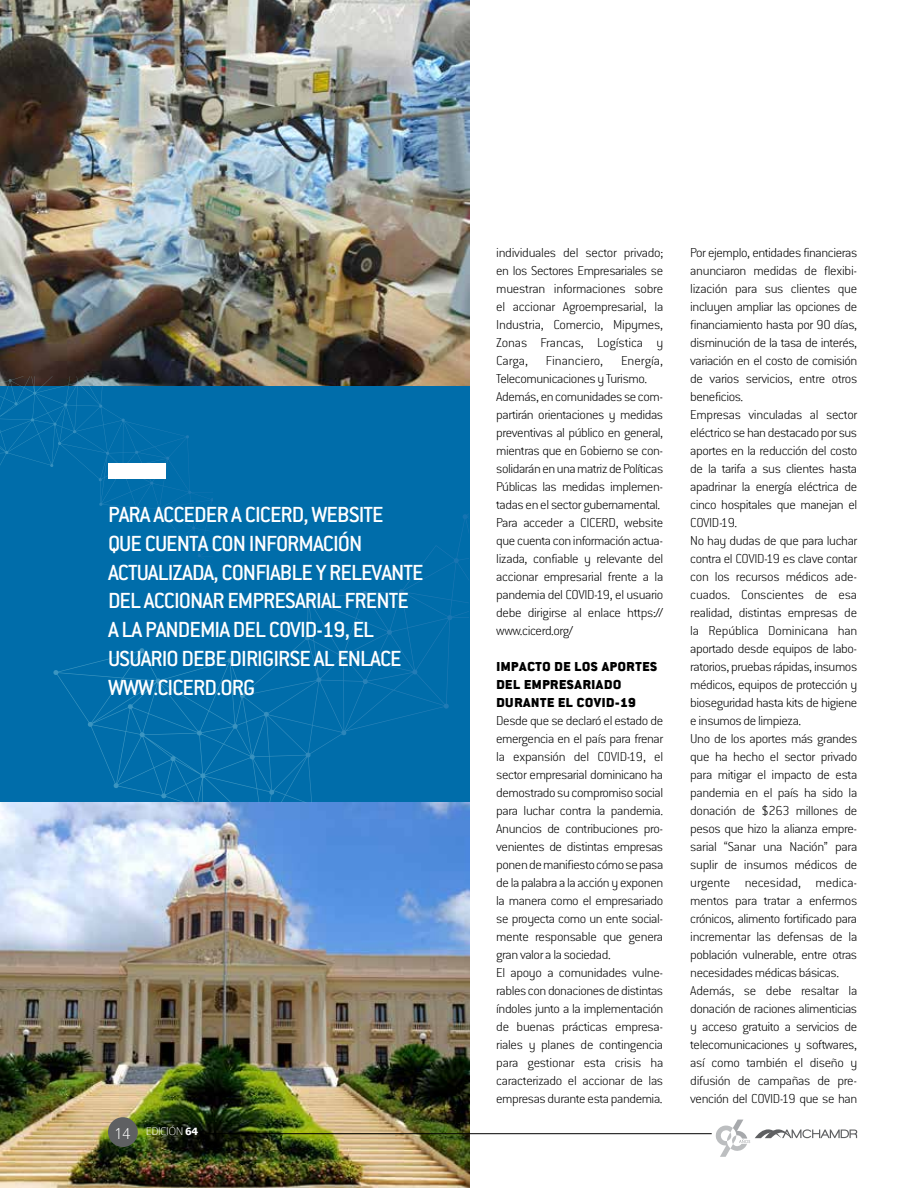
<style>
.page{position:relative;width:918px;height:1188px;background:#fff}
.page>*{position:absolute;margin:0;border:0;box-sizing:border-box;transform-origin:0 0}
.t1{font:24px/28.8px "Conduit ITC Medium";letter-spacing:-.04em;color:#fff}
.t2{font:300 14.25px/18px "Conduit ITC Extra";letter-spacing:-.03em;color:#000}
.t3{font:14.25px/18px "Conduit ITC Black";letter-spacing:.045em;color:#000}
.t4{font:100 12px "Colaborate";letter-spacing:-.04em;color:#fff}
.s1{font-size:18px}
.s2{font-weight:700}
</style>
<div class="page">
<svg style="left:715px;top:1120px;width:142px;height:37px"></svg>
<img style="left:0;top:803px;width:469px;height:385px">
<hr style="left:206px;top:1133px;width:506px;height:1px;background:#000">
<div style="left:108px;top:1117px;width:30px;height:30px;background:#5f6062;border-radius:50%"></div>
<img style="left:0;top:0;width:469px;height:386px">
<div style="left:0;top:386px;width:469px;height:416px;background:#006daa"></div>
<svg style="left:53px;top:514px;width:416px;height:289px"></svg>
<svg style="left:0;top:376px;width:213px;height:190px"></svg>
<div style="left:108px;top:463px;width:58px;height:16px;background:#fff"></div>
<h1 class="t1" style="left:108px;top:499px;width:317px">PARA ACCEDER A CICERD, WEBSITE<br>QUE CUENTA CON INFORMACIÓN<br>ACTUALIZADA, CONFIABLE Y RELEVANTE<br>DEL ACCIONAR EMPRESARIAL FRENTE<br>A LA PANDEMIA DEL COVID-19, EL<br>USUARIO DEBE DIRIGIRSE AL ENLACE<br>WWW.CICERD.ORG</h1>
<p class="t4" style="left:114px;top:1125px;width:86px"><span class="s1">14</span> EDICIÓN <span class="s2">64</span></p>
<p class="t2" style="left:496px;top:243px;width:169px">individuales del sector privado; en los Sectores Empresariales se muestran informaciones sobre el accionar Agroempresarial, la<br>Industria, Comercio, Mipymes,<br>Zonas Francas, Logística y<br>Carga, Financiero, Energía,<br>Telecomunicaciones y Turismo.<br>Además, en comunidades se com&shy;partirán orientaciones y medidas preventivas al público en general, mientras que en Gobierno se con&shy;solidarán en una matriz de Políticas<br>Públicas las medidas implemen&shy;tadas en el sector gubernamental.<br>Para acceder a CICERD, website que cuenta con información actua&shy;lizada, confiable y relevante del accionar empresarial frente a la pandemia del COVID-19, el usuario debe dirigirse al enlace https:// www.cicerd.org/</p>
<p class="t3" style="left:496px;top:657px;width:162px">IMPACTO DE LOS APORTES<br>DEL EMPRESARIADO<br>DURANTE EL COVID-19</p>
<p class="t2" style="left:496px;top:711px;width:169px">Desde que se declaró el estado de emergencia en el país para frenar la expansión del COVID-19, el sector empresarial dominicano ha demostrado su compromiso social para luchar contra la pandemia.<br>Anuncios de contribuciones pro&shy;venientes de distintas empresas ponen de manifiesto cómo se pasa de la palabra a la acción y exponen la manera como el empresariado se proyecta como un ente social&shy;mente responsable que genera gran valor a la sociedad.<br>El apoyo a comunidades vulne&shy;rables con donaciones de distintas índoles junto a la implementación de buenas prácticas empresa&shy;riales y planes de contingencia para gestionar esta crisis ha caracterizado el accionar de las empresas durante esta pandemia.</p>
<p class="t2" style="left:690px;top:243px;width:169px">Por ejemplo, entidades financieras anunciaron medidas de flexibi&shy;lización para sus clientes que incluyen ampliar las opciones de financiamiento hasta por 90 días, disminución de la tasa de interés, variación en el costo de comisión de varios servicios, entre otros beneficios.<br>Empresas vinculadas al sector eléctrico se han destacado por sus aportes en la reducción del costo de la tarifa a sus clientes hasta apadrinar la energía eléctrica de cinco hospitales que manejan el<br>COVID-19.<br>No hay dudas de que para luchar contra el COVID-19 es clave contar con los recursos médicos ade&shy;cuados. Conscientes de esa realidad, distintas empresas de la República Dominicana han aportado desde equipos de labo&shy;ratorios, pruebas rápidas, insumos médicos, equipos de protección y bioseguridad hasta kits de higiene e insumos de limpieza.<br>Uno de los aportes más grandes que ha hecho el sector privado para mitigar el impacto de esta pandemia en el país ha sido la donación de $263 millones de pesos que hizo la alianza empre&shy;sarial “Sanar una Nación” para suplir de insumos médicos de urgente necesidad, medica&shy;mentos para tratar a enfermos crónicos, alimento fortificado para incrementar las defensas de la población vulnerable, entre otras necesidades médicas básicas.<br>Además, se debe resaltar la donación de raciones alimenticias y acceso gratuito a servicios de telecomunicaciones y softwares, así como también el diseño y difusión de campañas de pre&shy;vención del COVID-19 que se han</p>
</div>
